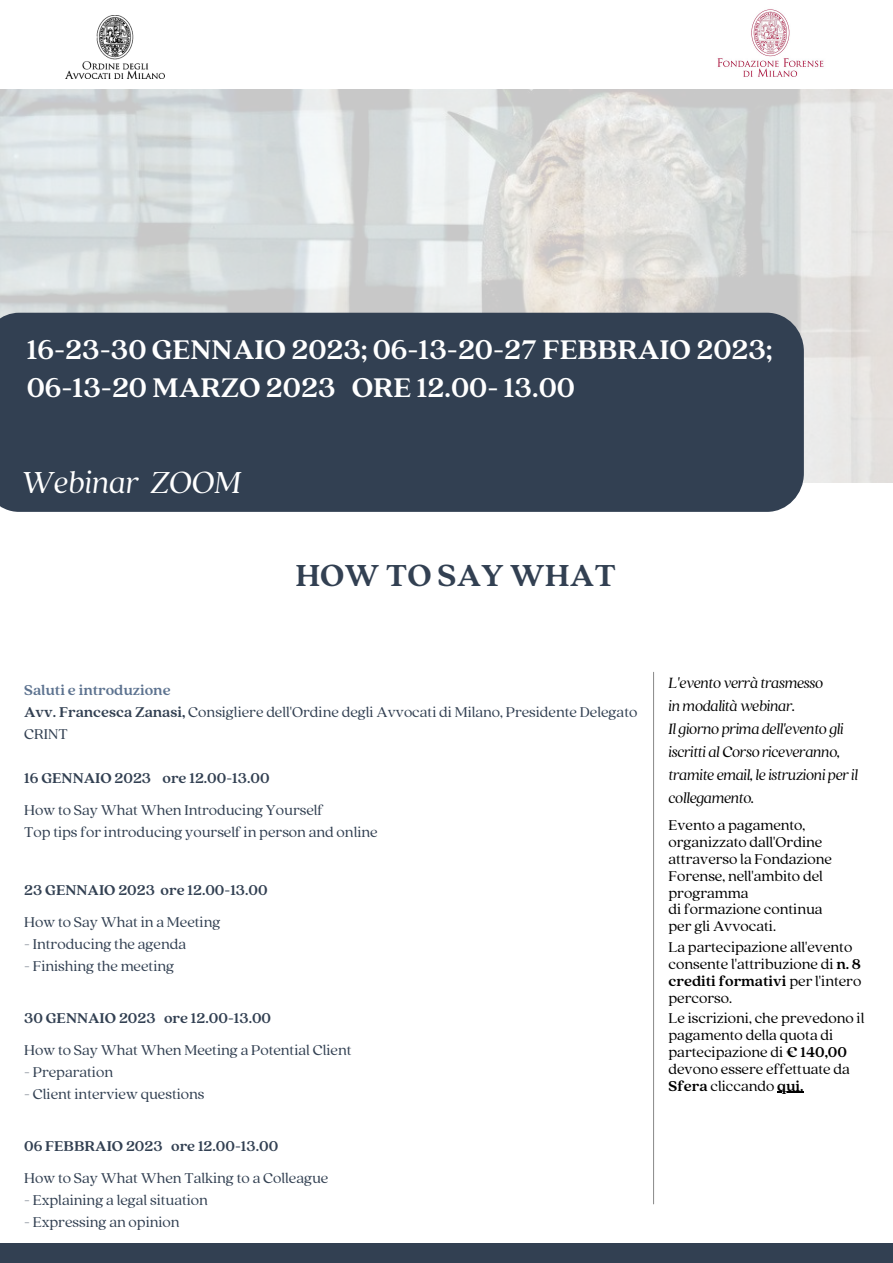
<style>
.page{position:relative;width:893px;height:1263px;background:#fff}
.page>*{position:absolute;margin:0;border:0;box-sizing:border-box;transform-origin:0 0}
.t1{font:700 33.75px "Quincy CF";color:#324052}
.t2{font:italic 33.75px "Quincy CF";color:#fff}
.t3{font:700 30px/37.2px "Quincy CF";color:#fff}
.t4{font:italic 16.5px/23.1px "Quincy CF";letter-spacing:-.015em;color:#000}
.t5{font:15.75px/21.9px "Quincy CF";color:#324052}
.t6{font:15.75px/16.8px "Quincy CF";color:#000}
.t7{font:700 15.75px "Quincy CF";color:#324052}
.s1{font-weight:700;color:#5d7390}
.s2{font-weight:700}
</style>
<div class="page">
<img style="left:717px;top:9px;width:107px;height:68px">
<img style="left:0;top:89px;width:893px;height:393px">
<img style="left:65px;top:15px;width:99px;height:64px">
<div style="left:0;top:313px;width:804px;height:199px;background:#324052"></div>
<hr style="left:653px;top:672px;width:1px;height:532px;background:#888">
<div style="left:0;top:1243px;width:893px;height:20px;background:#324052"></div>
<hr style="left:777px;top:1091px;width:26px;height:2px;background:#000">
<h2 class="t3" style="left:27px;top:330px;width:747px">16-23-30 GENNAIO 2023; 06-13-20-27 FEBBRAIO 2023;<br>06-13-20 MARZO 2023 ORE 12.00- 13.00</h2>
<h1 class="t2" style="left:21px;top:461px;width:221px">Webinar ZOOM</h1>
<h1 class="t1" style="left:295px;top:553px;width:322px">HOW TO SAY WHAT</h1>
<p class="t5" style="left:24px;top:679px;width:614px"><span class="s1">Saluti e introduzione<br></span><span class="s2">Avv. Francesca Zanasi,</span> Consigliere dell'Ordine degli Avvocati di Milano, Presidente Delegato<br>CRINT</p>
<p class="t7" style="left:24px;top:768px;width:247px">16 GENNAIO 2023 ore 12.00-13.00</p>
<p class="t5" style="left:24px;top:798px;width:355px">How to Say What When Introducing Yourself<br>Top tips for introducing yourself in person and online</p>
<p class="t7" style="left:24px;top:880px;width:245px">23 GENNAIO 2023 ore 12.00-13.00</p>
<p class="t5" style="left:24px;top:910px;width:198px">How to Say What in a Meeting</p>
<p class="t5" style="left:24px;top:932px;width:163px">- Introducing the agenda</p>
<p class="t5" style="left:24px;top:954px;width:151px">- Finishing the meeting</p>
<p class="t7" style="left:24px;top:1008px;width:248px">30 GENNAIO 2023 ore 12.00-13.00</p>
<p class="t5" style="left:24px;top:1038px;width:329px">How to Say What When Meeting a Potential Client</p>
<p class="t5" style="left:24px;top:1060px;width:90px">- Preparation</p>
<p class="t5" style="left:24px;top:1082px;width:182px">- Client interview questions</p>
<p class="t7" style="left:24px;top:1135px;width:255px">06 FEBBRAIO 2023 ore 12.00-13.00</p>
<p class="t5" style="left:24px;top:1166px;width:306px">How to Say What When Talking to a Colleague</p>
<p class="t5" style="left:24px;top:1188px;width:185px">- Explaining a legal situation</p>
<p class="t5" style="left:24px;top:1210px;width:157px">- Expressing an opinion</p>
<p class="t4" style="left:668px;top:670px;width:191px">L'evento verrà trasmesso<br>in modalità webinar.<br>Il giorno prima dell'evento gli iscritti al Corso riceveranno, tramite email, le istruzioni per il collegamento.</p>
<p class="t6" style="left:668px;top:816px;width:165px">Evento a pagamento, organizzato dall'Ordine attraverso la Fondazione<br>Forense, nell'ambito del programma<br>di formazione continua per gli Avvocati.</p>
<p class="t6" style="left:668px;top:938px;width:194px">La partecipazione all'evento consente l'attribuzione di <span class="s2">n. 8 crediti formativi</span> per l'intero percorso.</p>
<p class="t6" style="left:668px;top:1009px;width:197px">Le iscrizioni, che prevedono il pagamento della quota di partecipazione di <span class="s2">€ 140,00 </span>devono essere effettuate da<br><span class="s2">Sfera</span> cliccando <span class="s2">qui.</span></p>
</div>
